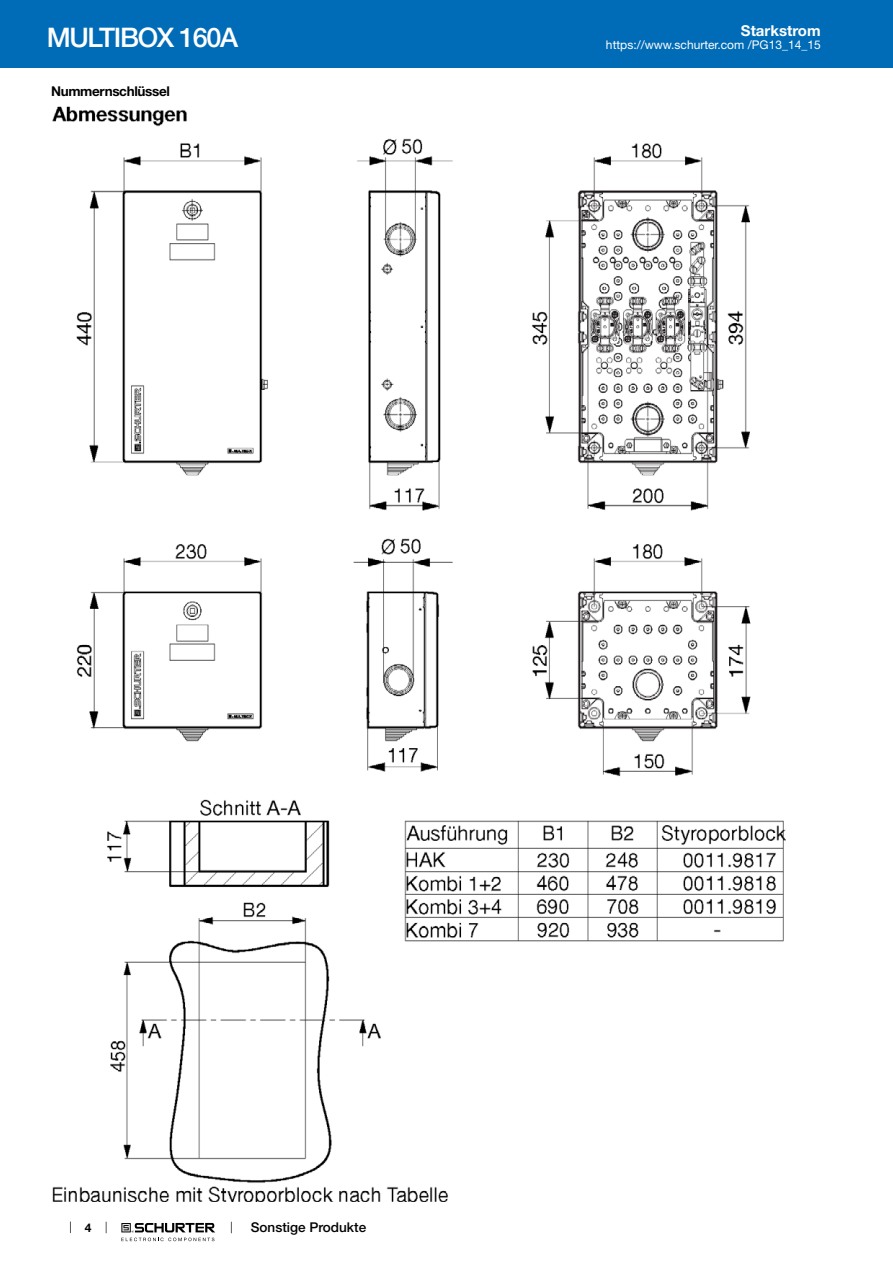
<style>
.page{position:relative;width:893px;height:1263px;background:#fff}
.page>*{position:absolute;margin:0;border:0;box-sizing:border-box;transform-origin:0 0}
.t1{font:500 27px "Helvetica Neue LT";letter-spacing:-.05em;color:#fff}
.t2{font:700 15px "Helvetica Neue LT";color:#fff}
.t3{font:500 13.5px "Helvetica Neue LT";color:#000}
.t4{font:700 13.5px "Helvetica Neue LT";letter-spacing:-.025em;color:#000}
.t5{font:12px "Helvetica Neue LT";color:#fff}
.t6{font:700 12px "Helvetica Neue LT";color:#000}
</style>
<div class="page">
<svg style="left:70px;top:1221px;width:1px;height:12px"></svg>
<svg style="left:121px;top:1223px;width:94px;height:18px"></svg>
<div style="left:0;top:0;width:893px;height:68px;background:#006bb6"></div>
<img style="left:52px;top:106px;width:733px;height:1095px">
<h1 class="t1" style="left:47px;top:21px;width:193px">MULTIBOX 160A</h1>
<p class="t2" style="left:741px;top:21px;width:81px">Starkstrom</p>
<p class="t5" style="left:606px;top:38px;width:216px">https://www.schurter.com /PG13_14_15</p>
<p class="t4" style="left:51px;top:82px;width:120px">Nummernschlüssel</p>
<p class="t6" style="left:85px;top:1220px;width:8px">4</p>
<p class="t3" style="left:251px;top:1219px;width:117px">Sonstige Produkte</p>
</div>
